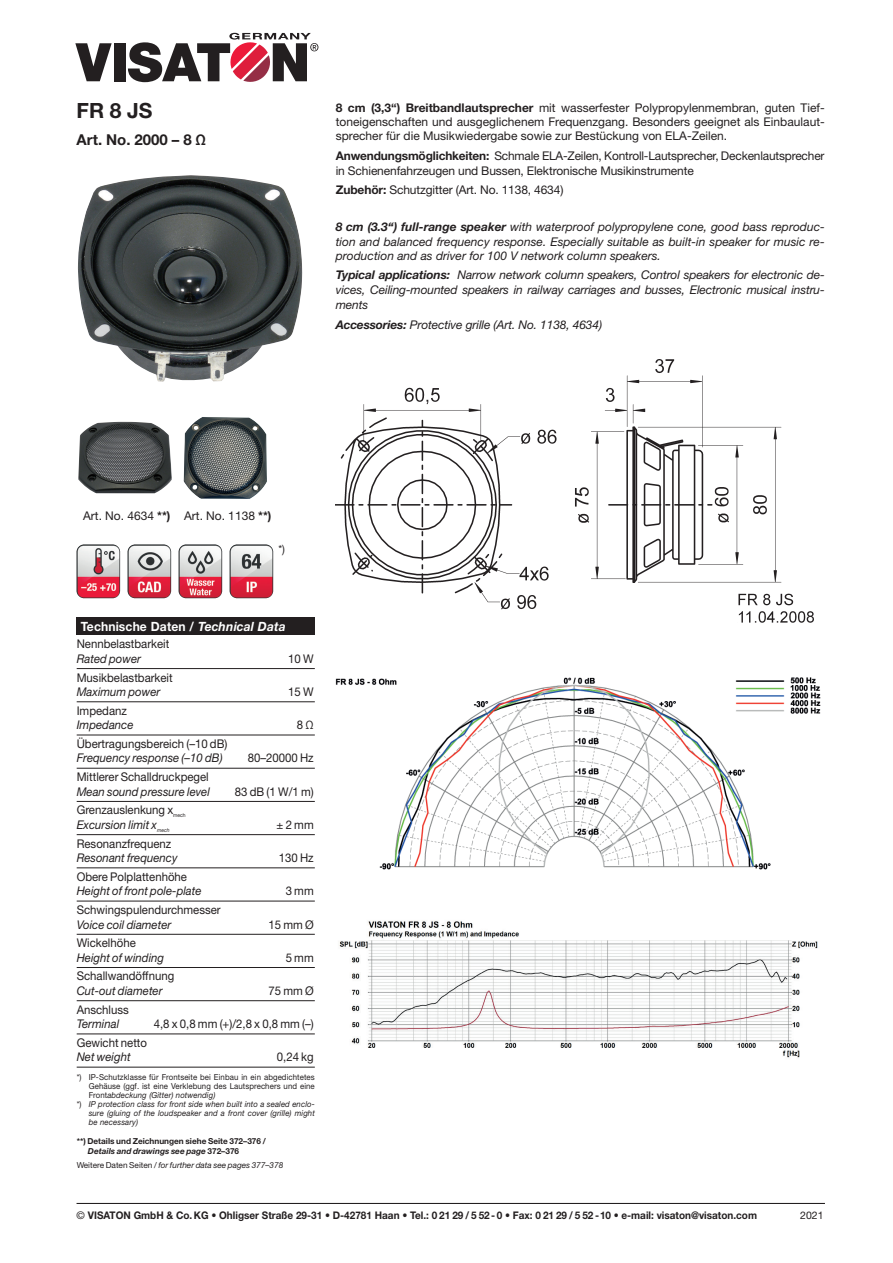
<style>
.page{position:relative;width:893px;height:1263px;background:#fff}
.page>*{position:absolute;margin:0;border:0;box-sizing:border-box;transform-origin:0 0}
.t1{font:700 21px "Helvetica Neue LT Std";color:#231f20}
.t2{font:700 15px "Helvetica Neue LT Std";color:#231f20}
.t3{font:700 12.75px "Helvetica Neue LT Std";letter-spacing:.01em;color:#fff;scale:.95 1}
.t4{font:12px/14.4px "Helvetica Neue LT Std";color:#231f20;text-align:justify}
.t5{font:italic 12px/14.4px "Helvetica Neue LT Std";color:#231f20;text-align:justify}
.t6{font:12px "Helvetica Neue LT Std";color:#231f20;scale:.95 1}
.t7{font:italic 12px "Helvetica Neue LT Std";color:#231f20;scale:.95 1}
.t8{font:11.25px "Helvetica Neue LT Std";color:#231f20;scale:.95 1}
.t9{font:700 10.5px "Helvetica Neue LT Std";color:#231f20;scale:.95 1}
.t10{font:10.5px "Helvetica Neue LT Std";color:#231f20}
.t11{font:italic 8.25px "Helvetica Neue LT Std";letter-spacing:.01em;color:#231f20;scale:.95 1}
.t12{font:8.25px "Helvetica Neue LT Std";letter-spacing:.01em;color:#231f20;scale:.95 1}
.t13{font:700 8.25px/9.9px "Helvetica Neue LT Std";color:#231f20}
.t14{font:italic 8.25px "Helvetica Neue LT Std";letter-spacing:.01em;color:#231f20}
.t15{font:5.25px "Helvetica Neue LT Std";color:#231f20;scale:.95 1}
.t16{font:italic 5.25px "Helvetica Neue LT Std";color:#231f20;scale:.95 1}
.s1{font-weight:700}
.s2{font-style:italic}
.s3{font-style:normal}
.s4{font-weight:400}
</style>
<div class="page">
<svg style="left:75px;top:43px;width:37px;height:38px"></svg>
<div style="left:114px;top:43px;width:11px;height:38px;background:#231f20"></div>
<svg style="left:128px;top:33px;width:190px;height:50px"></svg>
<hr style="left:77px;top:1203px;width:748px;height:1px;background:#231f20">
<div style="left:77px;top:617px;width:238px;height:17px;background:#231f20"></div>
<hr style="left:77px;top:668px;width:238px;height:1px;background:#231f20">
<hr style="left:77px;top:701px;width:238px;height:1px;background:#231f20">
<hr style="left:77px;top:735px;width:238px;height:1px;background:#231f20">
<hr style="left:77px;top:768px;width:238px;height:1px;background:#231f20">
<hr style="left:77px;top:801px;width:238px;height:1px;background:#231f20">
<hr style="left:77px;top:834px;width:238px;height:1px;background:#231f20">
<hr style="left:77px;top:867px;width:238px;height:1px;background:#231f20">
<hr style="left:77px;top:901px;width:238px;height:1px;background:#231f20">
<hr style="left:77px;top:934px;width:238px;height:1px;background:#231f20">
<hr style="left:77px;top:967px;width:238px;height:1px;background:#231f20">
<hr style="left:77px;top:1000px;width:238px;height:1px;background:#231f20">
<hr style="left:77px;top:1034px;width:238px;height:1px;background:#231f20">
<hr style="left:77px;top:1067px;width:238px;height:1px;background:#231f20">
<img style="left:336px;top:359px;width:478px;height:264px">
<img style="left:336px;top:678px;width:485px;height:192px">
<img style="left:339px;top:921px;width:479px;height:137px">
<img style="left:78px;top:175px;width:224px;height:207px">
<img style="left:76px;top:544px;width:44px;height:54px">
<img style="left:128px;top:544px;width:43px;height:54px">
<img style="left:179px;top:544px;width:43px;height:54px">
<img style="left:230px;top:544px;width:43px;height:54px">
<img style="left:184px;top:417px;width:83px;height:82px">
<img style="left:78px;top:422px;width:94px;height:71px">
<h1 class="t1" style="left:77px;top:98px;width:77px">FR 8 JS</h1>
<p class="t2" style="left:77px;top:130px;width:131px">Art. No. 2000 – 8 Ω</p>
<p class="t4" style="left:336px;top:100px;width:490px"><span class="s1">8 cm (3,3“) Breitbandlautsprecher</span> mit wasserfester Polypropylenmembran, guten Tief&shy;toneigenschaften und ausgeglichenem Frequenzgang. Besonders geeignet als Einbaulaut&shy;sprecher für die Musikwiedergabe sowie zur Bestückung von ELA-Zeilen.</p>
<p class="t4" style="left:336px;top:148px;width:490px;line-height:15px"><span class="s1">Anwendungsmöglichkeiten:</span> Schmale ELA-Zeilen, Kontroll-Lautsprecher, Deckenlautsprecher in Schienenfahrzeugen und Bussen, Elektronische Musikinstrumente</p>
<p class="t4" style="left:336px;top:182px;width:229px"><span class="s1">Zubehör:</span> Schutzgitter (Art. No. 1138, 4634)</p>
<p class="t5" style="left:336px;top:220px;width:490px"><span class="s1">8 cm (3.3“) full-range speaker</span> with waterproof polypropylene cone, good bass reproduc&shy;tion and balanced frequency response. Especially suitable as built-in speaker for music re&shy;production and as driver for 100 V network column speakers.</p>
<p class="t5" style="left:336px;top:267px;width:491px;line-height:15px"><span class="s1">Typical applications:</span> Narrow network column speakers, Control speakers for electronic de&shy;vices, Ceiling-mounted speakers in railway carriages and busses, Electronic musical instru&shy;ments</p>
<p class="t5" style="left:336px;top:317px;width:268px"><span class="s1">Accessories:</span> Protective grille (Art. No. 1138, 4634)</p>
<p class="t4" style="left:83px;top:508px;width:190px">Art. No. 4634 <span class="s1">**)</span> Art. No. 1138 <span class="s1">**)</span></p>
<p class="t8" style="left:279px;top:542px;width:8px">*)</p>
<p class="t3" style="left:81px;top:619px;width:217px">Technische Daten / <span class="s2">Technical Data</span></p>
<p class="t6" style="left:77px;top:637px;width:99px">Nennbelastbarkeit</p>
<p class="t7" style="left:77px;top:651px;width:69px">Rated power</p>
<p class="t6" style="left:288px;top:651px;width:28px">10 W</p>
<p class="t6" style="left:77px;top:670px;width:103px">Musikbelastbarkeit</p>
<p class="t7" style="left:77px;top:684px;width:90px">Maximum power</p>
<p class="t6" style="left:288px;top:685px;width:28px">15 W</p>
<p class="t6" style="left:77px;top:703px;width:54px">Impedanz</p>
<p class="t7" style="left:77px;top:718px;width:61px">Impedance</p>
<p class="t6" style="left:297px;top:718px;width:19px">8 Ω</p>
<p class="t6" style="left:77px;top:736px;width:160px">Übertragungsbereich (–10 dB)</p>
<p class="t7" style="left:77px;top:751px;width:155px">Frequency response (–10 dB)</p>
<p class="t6" style="left:248px;top:751px;width:71px">80–20000 Hz</p>
<p class="t6" style="left:77px;top:770px;width:141px">Mittlerer Schalldruckpegel</p>
<p class="t7" style="left:77px;top:784px;width:142px">Mean sound pressure level</p>
<p class="t6" style="left:235px;top:784px;width:84px">83 dB (1 W/1 m)</p>
<p class="t6" style="left:77px;top:803px;width:103px">Grenzauslenkung x</p>
<p class="t15" style="left:173px;top:812px;width:15px">mech</p>
<p class="t7" style="left:77px;top:817px;width:86px">Excursion limit x</p>
<p class="t16" style="left:157px;top:827px;width:15px">mech</p>
<p class="t6" style="left:277px;top:817px;width:41px">± 2 mm</p>
<p class="t6" style="left:77px;top:836px;width:101px">Resonanzfrequenz</p>
<p class="t7" style="left:77px;top:851px;width:108px">Resonant frequency</p>
<p class="t6" style="left:279px;top:851px;width:38px">130 Hz</p>
<p class="t6" style="left:77px;top:869px;width:118px">Obere Polplattenhöhe</p>
<p class="t7" style="left:77px;top:884px;width:133px">Height of front pole-plate</p>
<p class="t6" style="left:286px;top:884px;width:31px">3 mm</p>
<p class="t6" style="left:77px;top:903px;width:153px">Schwingspulendurchmesser</p>
<p class="t7" style="left:77px;top:917px;width:101px">Voice coil diameter</p>
<p class="t6" style="left:268px;top:917px;width:49px">15 mm Ø</p>
<p class="t6" style="left:77px;top:936px;width:64px">Wickelhöhe</p>
<p class="t7" style="left:77px;top:950px;width:94px">Height of winding</p>
<p class="t6" style="left:286px;top:950px;width:31px">5 mm</p>
<p class="t6" style="left:77px;top:969px;width:104px">Schallwandöffnung</p>
<p class="t7" style="left:77px;top:983px;width:92px">Cut-out diameter</p>
<p class="t6" style="left:268px;top:983px;width:49px">75 mm Ø</p>
<p class="t6" style="left:77px;top:1002px;width:56px">Anschluss</p>
<p class="t7" style="left:77px;top:1017px;width:46px">Terminal</p>
<p class="t6" style="left:154px;top:1017px;width:170px">4,8 x 0,8 mm (+)/2,8 x 0,8 mm (–)</p>
<p class="t6" style="left:77px;top:1035px;width:76px">Gewicht netto</p>
<p class="t7" style="left:77px;top:1050px;width:58px">Net weight</p>
<p class="t6" style="left:277px;top:1050px;width:40px">0,24 kg</p>
<p class="t12" style="left:77px;top:1072px;width:252px">*) IP-Schutzklasse für Frontseite bei Einbau in ein abgedichtetes</p>
<p class="t12" style="left:89px;top:1081px;width:239px">Gehäuse (ggf. ist eine Verklebung des Lautsprechers und eine</p>
<p class="t11" style="left:89px;top:1090px;width:135px"><span class="s3">Front</span>abdeckung (Gitter) notwendig)</p>
<p class="t11" style="left:77px;top:1099px;width:252px"><span class="s3">*)</span> IP protection class for front side when built into a sealed enclo-</p>
<p class="t11" style="left:89px;top:1108px;width:240px">sure (gluing of the loudspeaker and a front cover (grille) might</p>
<p class="t11" style="left:89px;top:1117px;width:53px">be necessary)</p>
<p class="t13" style="left:88px;top:1136px;width:179px;text-indent:-11px">**) Details und Zeichnungen siehe Seite 372–376 /<br><span class="s2">Details and drawings see page</span> 372–376</p>
<p class="t14" style="left:77px;top:1160px;width:208px"><span class="s3">Weitere Daten Seiten /</span> for further data see pages 377–378</p>
<p class="t9" style="left:77px;top:1209px;width:718px"><span class="s4">©</span> VISATON GmbH &amp; Co. KG • Ohligser Straße 29-31 • D-42781 Haan • Tel.: 0 21 29 / 5 52- 0 • Fax: 0 21 29 / 5 52 -10 • e-mail: visaton@visaton.com</p>
<p class="t10" style="left:800px;top:1209px;width:25px">2021</p>
</div>
